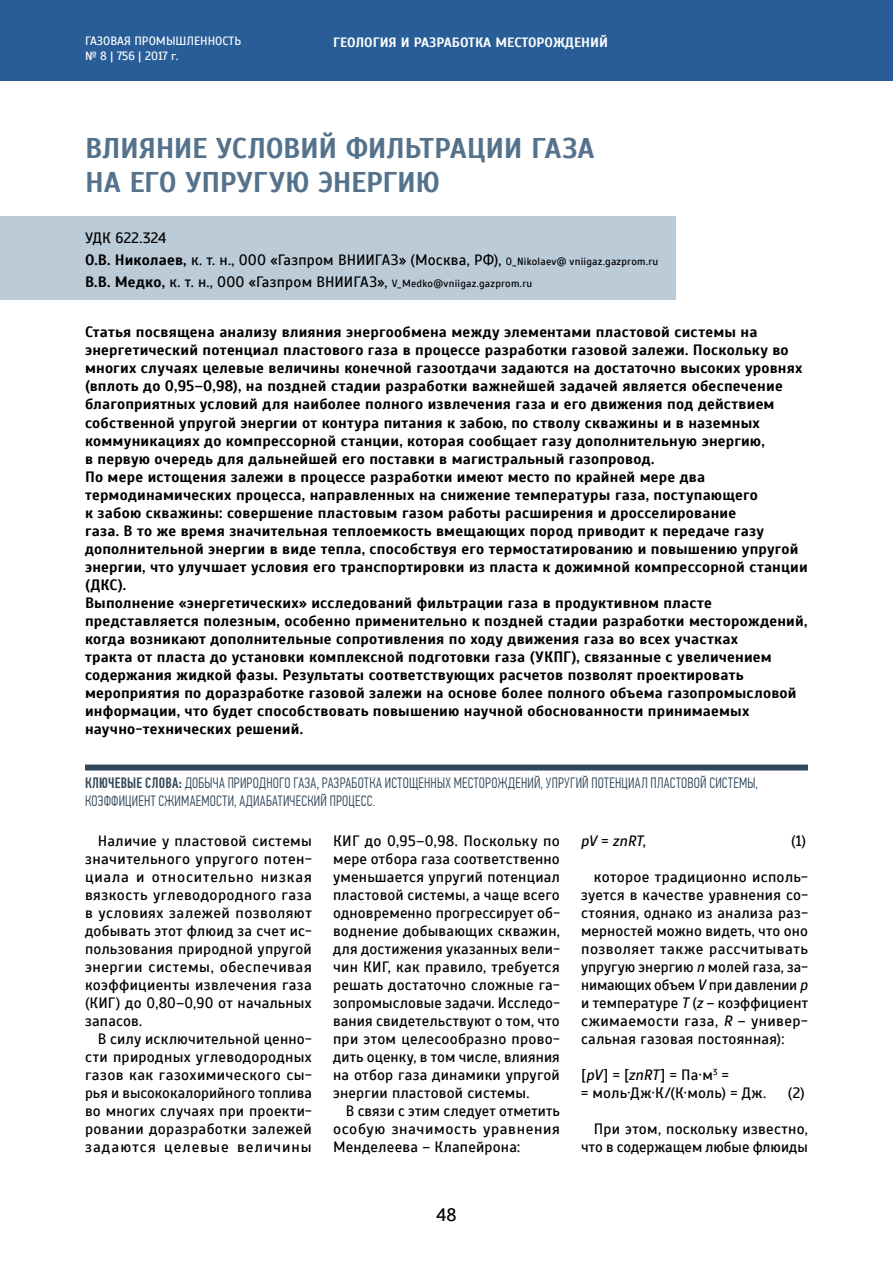
<style>
.page{position:relative;width:893px;height:1263px;background:#fff}
.page>*{position:absolute;margin:0;border:0;box-sizing:border-box;transform-origin:0 0}
.t1{font:700 28.5px/34.2px "Scada";letter-spacing:-.015em;color:#54728b}
.t2{font:18px "Scada";color:#000}
.t3{font:700 15px/18px "Scada";letter-spacing:.015em;color:#000}
.t4{font:15px/18px "Scada";letter-spacing:.015em;color:#000;text-align:justify}
.t5{font:300 15px/18px "PF Din Text Comp Pro";letter-spacing:.02em;color:#32485a}
.t6{font:italic 15px "Scada";letter-spacing:-.005em;color:#000}
.t7{font:700 13.5px "Scada";color:#fff}
.t8{font:12px/14.4px "Scada";color:#fff}
.s1{font-weight:700}
.s2{font-size:10.5px}
.s3{font-weight:500}
.s4{font-style:normal}
.s5{font-style:italic}
</style>
<div class="page">
<div style="left:0;top:0;width:893px;height:81px;background:#295d97"></div>
<div style="left:85px;top:764px;width:723px;height:6px;background:#32485a"></div>
<div style="left:0;top:216px;width:675px;height:84px;background:#bbcbd8"></div>
<p class="t8" style="left:85px;top:34px;width:158px">ГАЗОВАЯ ПРОМЫШЛЕННОСТЬ № 8 | 756 | 2017 г.</p>
<p class="t7" style="left:333px;top:34px;width:276px">ГЕОЛОГИЯ И РАЗРАБОТКА МЕСТОРОЖДЕНИЙ</p>
<h1 class="t1" style="left:85px;top:131px;width:511px">ВЛИЯНИЕ УСЛОВИЙ ФИЛЬТРАЦИИ ГАЗА<br>НА ЕГО УПРУГУЮ ЭНЕРГИЮ</h1>
<p class="t4" style="left:85px;top:227px;width:575px;line-height:22.2px;text-align:left">УДК 622.324<br><span class="s1">О.В. Николаев,</span> к. т. н., ООО «Газпром ВНИИГАЗ» (Москва, РФ), <span class="s2">O_Nikolaev@ vniigaz.gazprom.ru<br></span><span class="s1">В.В. Медко,</span> к. т. н., ООО «Газпром ВНИИГАЗ», <span class="s2">V_Medko@vniigaz.gazprom.ru</span></p>
<p class="t3" style="left:85px;top:323px;width:724px">Статья посвящена анализу влияния энергообмена между элементами пластовой системы на энергетический потенциал пластового газа в процессе разработки газовой залежи. Поскольку во многих случаях целевые величины конечной газоотдачи задаются на достаточно высоких уровнях (вплоть до 0,95–0,98), на поздней стадии разработки важнейшей задачей является обеспечение благоприятных условий для наиболее полного извлечения газа и его движения под действием собственной упругой энергии от контура питания к забою, по стволу скважины и в наземных коммуникациях до компрессорной станции, которая сообщает газу дополнительную энергию,<br>в первую очередь для дальнейшей его поставки в магистральный газопровод.<br>По мере истощения залежи в процессе разработки имеют место по крайней мере два термодинамических процесса, направленных на снижение температуры газа, поступающего<br>к забою скважины: совершение пластовым газом работы расширения и дросселирование<br>газа. В то же время значительная теплоемкость вмещающих пород приводит к передаче газу дополнительной энергии в виде тепла, способствуя его термостатированию и повышению упругой энергии, что улучшает условия его транспортировки из пласта к дожимной компрессорной станции (ДКС).<br>Выполнение «энергетических» исследований фильтрации газа в продуктивном пласте представляется полезным, особенно применительно к поздней стадии разработки месторождений, когда возникают дополнительные сопротивления по ходу движения газа во всех участках<br>тракта от пласта до установки комплексной подготовки газа (УКПГ), связанные с увеличением содержания жидкой фазы. Результаты соответствующих расчетов позволят проектировать мероприятия по доразработке газовой залежи на основе более полного объема газопромысловой информации, что будет способствовать повышению научной обоснованности принимаемых научно-технических решений.</p>
<p class="t5" style="left:85px;top:773px;width:674px"><span class="s3">КЛЮЧЕВЫЕ СЛОВА:</span> ДОБЫЧА ПРИРОДНОГО ГАЗА, РАЗРАБОТКА ИСТОЩЕННЫХ МЕСТОРОЖДЕНИЙ, УПРУГИЙ ПОТЕНЦИАЛ ПЛАСТОВОЙ СИСТЕМЫ,<br>КОЭФФИЦИЕНТ СЖИМАЕМОСТИ, АДИАБАТИЧЕСКИЙ ПРОЦЕСС.</p>
<p class="t4" style="left:85px;top:832px;width:228px;text-indent:13px">Наличие у пластовой системы значительного упругого потен&shy;циала и относительно низкая вязкость углеводородного газа в условиях залежей позволяют добывать этот флюид за счет ис&shy;пользования природной упругой энергии системы, обеспечивая коэффициенты извлечения газа (КИГ) до 0,80–0,90 от начальных запасов.</p>
<p class="t4" style="left:85px;top:1030px;width:228px;text-indent:13px">В силу исключительной ценно&shy;сти природных углеводородных газов как газохимического сы&shy;рья и высококалорийного топлива во многих случаях при проекти&shy;ровании доразработки залежей задаются целевые величины</p>
<p class="t4" style="left:333px;top:832px;width:228px">КИГ до 0,95–0,98. Поскольку по мере отбора газа соответственно уменьшается упругий потенциал пластовой системы, а чаще всего одновременно прогрессирует об&shy;воднение добывающих скважин, для достижения указанных вели&shy;чин КИГ, как правило, требуется решать достаточно сложные га&shy;зопромысловые задачи. Исследо&shy;вания свидетельствуют о том, что при этом целесообразно прово&shy;дить оценку, в том числе, влияния на отбор газа динамики упругой энергии пластовой системы.</p>
<p class="t4" style="left:333px;top:1102px;width:228px;text-indent:13px">В связи с этим следует отметить особую значимость уравнения Менделеева – Клапейрона:</p>
<p class="t2" style="left:436px;top:1204px;width:22px">48</p>
<p class="t6" style="left:581px;top:832px;width:66px">pV <span class="s4">=</span> znRT<span class="s4">,</span></p>
<p class="t4" style="left:791px;top:832px;width:17px">(1)</p>
<p class="t4" style="left:581px;top:868px;width:228px;text-indent:13px">которое традиционно исполь&shy;зуется в качестве уравнения со&shy;стояния, однако из анализа раз&shy;мерностей можно видеть, что оно позволяет также рассчитывать упругую энергию <span class="s5">n</span> молей газа, за&shy;нимающих объем <span class="s5">V</span> при давлении <span class="s5">р </span>и температуре <span class="s5">Т</span> (<span class="s5">z</span> – коэффициент сжимаемости газа, <span class="s5">R</span> – универ&shy;сальная газовая постоянная):</p>
<p class="t4" style="left:581px;top:1066px;width:186px">[<span class="s5">pV</span>] = [<span class="s5">znRT</span>] = Па·м<sup>3</sup> =<br>= моль·Дж·К/(К·моль) = Дж.</p>
<p class="t4" style="left:788px;top:1084px;width:18px">(2)</p>
<p class="t4" style="left:581px;top:1120px;width:228px;text-align:right">При этом, поскольку известно, что в содержащем любые флюиды</p>
</div>
